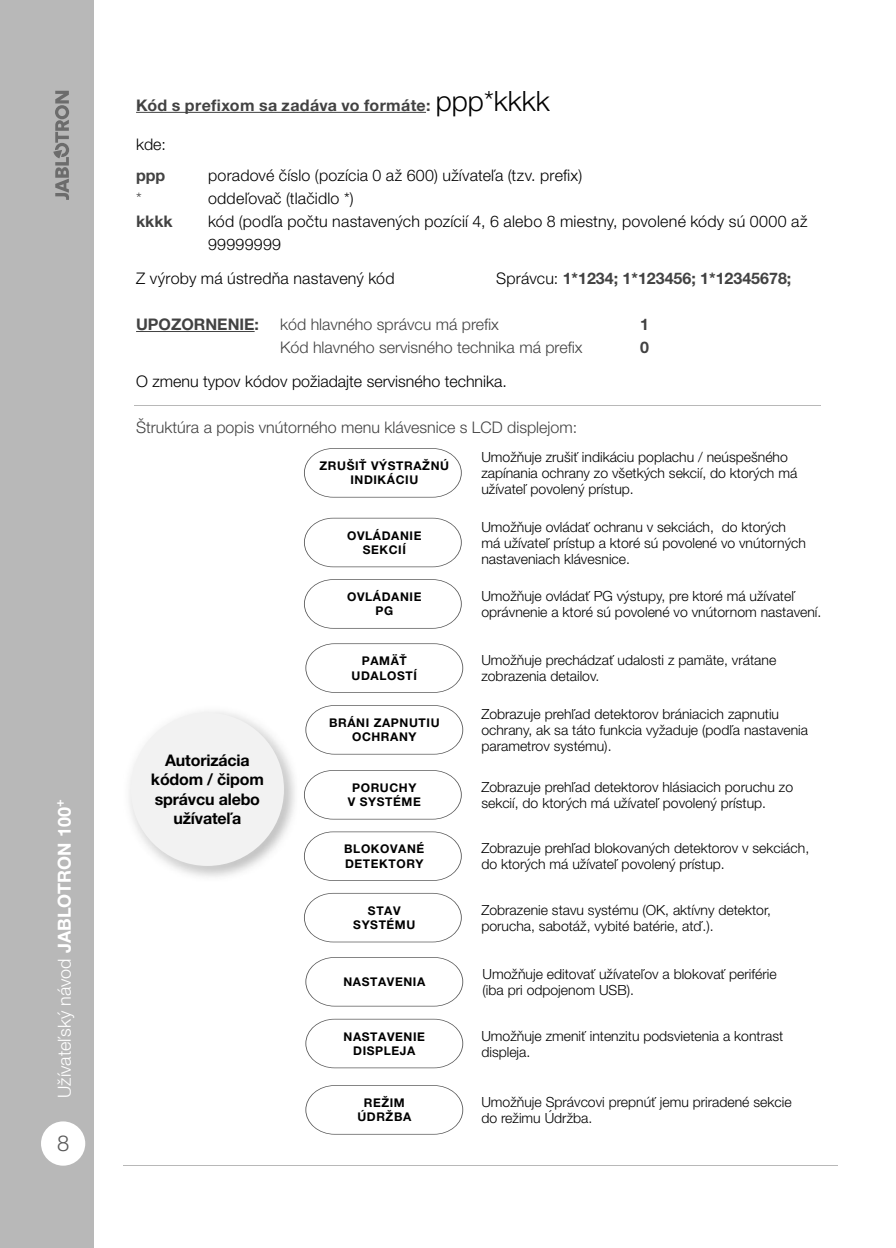
<style>
.page{position:relative;width:896px;height:1248px;background:#fff}
.page>*{position:absolute;margin:0;border:0;box-sizing:border-box;transform-origin:0 0}
.t1{font:300 22px "Helvetica Neue LT Pro";color:#595959}
.t2{font:300 18px "Helvetica Neue LT Pro";color:#fff}
.t3{font:300 16px/23px "Helvetica Neue LT Pro";letter-spacing:.01em;color:#000}
.t4{font:300 16px "Helvetica Neue LT Pro";color:#424242}
.t5{font:700 16px "Helvetica Neue LT Pro";color:#424242}
.t6{font:700 16px/19.2px "Helvetica Neue LT Pro";letter-spacing:-.01em;color:#000;text-align:center}
.t7{font:700 16px "Helvetica Neue LT Pro";letter-spacing:.02em;color:#424242}
.t8{font:300 14px/16px "Helvetica Neue LT Pro";color:#000}
.t9{font:700 12px/14.4px "Helvetica Neue LT Pro";letter-spacing:.05em;color:#000;text-align:center}
.s1{font-weight:700}
.s2{font-weight:300;font-size:28px;color:#000}
.s3{font-weight:300;color:#000}
</style>
<div class="page">
<div style="left:0;top:0;width:94px;height:1247px;background:#b8b8b8"></div>
<svg style="left:53px;top:91px;width:16px;height:109px"></svg>
<div style="left:41px;top:1121px;width:44px;height:44px;background:#fff;border-radius:50%"></div>
<hr style="left:135px;top:405px;width:686px;height:1px;background:#b8b8b8">
<svg style="left:304px;top:448px;width:158px;height:49px"></svg>
<img style="left:129px;top:711px;width:166px;height:166px">
<div style="left:131px;top:712px;width:153px;height:153px;background:#f2f2f2;border-radius:50%"></div>
<svg style="left:304px;top:517px;width:158px;height:50px"></svg>
<svg style="left:304px;top:579px;width:158px;height:49px"></svg>
<svg style="left:305px;top:643px;width:158px;height:49px"></svg>
<svg style="left:305px;top:705px;width:158px;height:49px"></svg>
<svg style="left:304px;top:770px;width:158px;height:49px"></svg>
<svg style="left:304px;top:831px;width:158px;height:49px"></svg>
<svg style="left:304px;top:892px;width:158px;height:50px"></svg>
<svg style="left:305px;top:957px;width:158px;height:49px"></svg>
<svg style="left:305px;top:1018px;width:158px;height:50px"></svg>
<svg style="left:305px;top:1085px;width:158px;height:49px"></svg>
<hr style="left:136px;top:112px;width:290px;height:1px;background:#424242">
<hr style="left:136px;top:331px;width:119px;height:1px;background:#424242">
<p class="t2" style="left:58px;top:1097px;width:300px;rotate:-90deg">Užívateľský návod <span class="s1">JABLOTRON 100</span><sup>+</sup></p>
<h1 class="t1" style="left:57px;top:1135px;width:14px">8</h1>
<p class="t7" style="left:136px;top:99px;width:415px">Kód s prefixom sa zadáva vo formáte: <span class="s2">ppp*kkkk</span></p>
<p class="t3" style="left:136px;top:134px;width:31px">kde:</p>
<p class="t5" style="left:136px;top:169px;width:31px">ppp</p>
<p class="t3" style="left:208px;top:165px;width:376px">poradové číslo (pozícia 0 až 600) užívateľa (tzv. prefix)</p>
<p class="t4" style="left:136px;top:192px;width:7px">*</p>
<p class="t3" style="left:208px;top:188px;width:147px">oddeľovač (tlačidlo *)</p>
<p class="t5" style="left:136px;top:215px;width:38px">kkkk</p>
<p class="t3" style="left:208px;top:211px;width:601px">kód (podľa počtu nastavených pozícií 4, 6 alebo 8 miestny, povolené kódy sú 0000 až<br>99999999</p>
<p class="t3" style="left:136px;top:269px;width:260px">Z výroby má ústredňa nastavený kód</p>
<p class="t5" style="left:496px;top:273px;width:297px"><span class="s3">Správcu:</span> 1*1234; 1*123456; 1*12345678;</p>
<p class="t5" style="left:136px;top:318px;width:124px">UPOZORNENIE:</p>
<p class="t4" style="left:280px;top:318px;width:220px">kód hlavného správcu má prefix</p>
<p class="t5" style="left:640px;top:318px;width:10px">1</p>
<p class="t4" style="left:280px;top:341px;width:304px">Kód hlavného servisného technika má prefix</p>
<p class="t5" style="left:640px;top:341px;width:10px">0</p>
<p class="t3" style="left:136px;top:372px;width:372px">O zmenu typov kódov požiadajte servisného technika.</p>
<p class="t4" style="left:136px;top:421px;width:442px">Štruktúra a popis vnútorného menu klávesnice s LCD displejom:</p>
<p class="t6" style="left:151px;top:752px;width:114px">Autorizácia kódom / čipom správcu alebo užívateľa</p>
<p class="t9" style="left:319px;top:460px;width:131px">ZRUŠIŤ VÝSTRAŽNÚ<br>INDIKÁCIU</p>
<p class="t9" style="left:347px;top:529px;width:76px">OVLÁDANIE<br>SEKCIÍ</p>
<p class="t9" style="left:347px;top:591px;width:76px">OVLÁDANIE<br>PG</p>
<p class="t9" style="left:352px;top:655px;width:67px">PAMÄŤ<br>UDALOSTÍ</p>
<p class="t9" style="left:329px;top:716px;width:112px">BRÁNI ZAPNUTIU<br>OCHRANY</p>
<p class="t9" style="left:348px;top:781px;width:75px">PORUCHY<br>V SYSTÉME</p>
<p class="t9" style="left:344px;top:843px;width:82px;text-align:left">BLOKOVANÉ<br>DETEKTORY</p>
<p class="t9" style="left:353px;top:904px;width:64px">STAV<br>SYSTÉMU</p>
<p class="t9" style="left:343px;top:975px;width:83px">NASTAVENIA</p>
<p class="t9" style="left:344px;top:1030px;width:83px">NASTAVENIE<br>DISPLEJA</p>
<p class="t9" style="left:357px;top:1096px;width:55px">REŽIM<br>ÚDRŽBA</p>
<p class="t8" style="left:481px;top:450px;width:317px">Umožňuje zrušiť indikáciu poplachu / neúspešného zapínania ochrany zo všetkých sekcií, do ktorých má užívateľ povolený prístup.</p>
<p class="t8" style="left:481px;top:520px;width:326px">Umožňuje ovládať ochranu v sekciách, do ktorých má užívateľ prístup a ktoré sú povolené vo vnútorných nastaveniach klávesnice.</p>
<p class="t8" style="left:481px;top:589px;width:341px">Umožňuje ovládať PG výstupy, pre ktoré má užívateľ oprávnenie a ktoré sú povolené vo vnútornom nastavení.</p>
<p class="t8" style="left:481px;top:653px;width:296px">Umožňuje prechádzať udalosti z pamäte, vrátane zobrazenia detailov.</p>
<p class="t8" style="left:481px;top:707px;width:328px">Zobrazuje prehľad detektorov brániacich zapnutiu ochrany, ak sa táto funkcia vyžaduje (podľa nastavenia parametrov systému).</p>
<p class="t8" style="left:481px;top:780px;width:313px">Zobrazuje prehľad detektorov hlásiacich poruchu zo sekcií, do ktorých má užívateľ povolený prístup.</p>
<p class="t8" style="left:481px;top:841px;width:329px">Zobrazuje prehľad blokovaných detektorov v sekciách, do ktorých má užívateľ povolený prístup.</p>
<p class="t8" style="left:481px;top:903px;width:291px">Zobrazenie stavu systému (OK, aktívny detektor, porucha, sabotáž, vybité batérie, atď.).</p>
<p class="t8" style="left:482px;top:967px;width:295px">Umožňuje editovať užívateľov a blokovať periférie (iba pri odpojenom USB).</p>
<p class="t8" style="left:481px;top:1029px;width:303px">Umožňuje zmeniť intenzitu podsvietenia a kontrast displeja.</p>
<p class="t8" style="left:481px;top:1095px;width:312px">Umožňuje Správcovi prepnúť jemu priradené sekcie do režimu Údržba.</p>
</div>
